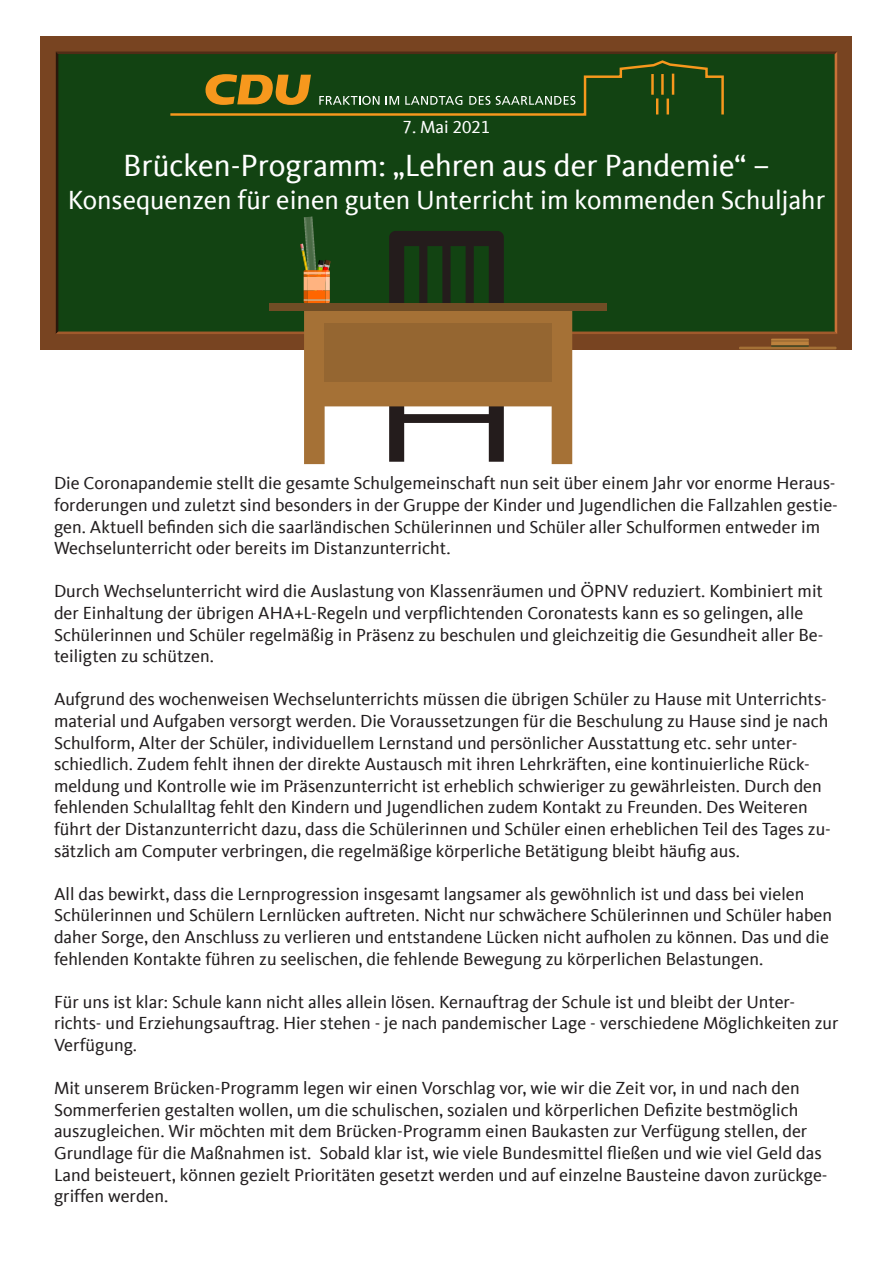
<style>
.page{position:relative;width:893px;height:1263px;background:#fff}
.page>*{position:absolute;margin:0;border:0;box-sizing:border-box;transform-origin:0 0}
.t1{font:31.5px "CDU Kievit Tab";color:#fff}
.t2{font:27px "CDU Kievit Tab";color:#fff}
.t3{font:18px/21.6px "CDU Kievit Tab";color:#231f20}
.t4{font:18px "CDU Kievit Tab";color:#fff}
</style>
<div class="page">
<div style="left:41px;top:36px;width:811px;height:313px;background:#784421"></div>
<svg style="left:56px;top:52px;width:781px;height:412px"></svg>
<p class="t4" style="left:403px;top:117px;width:89px">7. Mai 2021</p>
<p class="t1" style="left:123px;top:148px;width:648px">Brücken-Programm: „Lehren aus der Pandemie“ –</p>
<p class="t2" style="left:68px;top:184px;width:759px">Konsequenzen für einen guten Unterricht im kommenden Schuljahr</p>
<p class="t3" style="left:54px;top:473px;width:785px">Die Coronapandemie stellt die gesamte Schulgemeinschaft nun seit über einem Jahr vor enorme Heraus&shy;forderungen und zuletzt sind besonders in der Gruppe der Kinder und Jugendlichen die Fallzahlen gestie&shy;gen. Aktuell befinden sich die saarländischen Schülerinnen und Schüler aller Schulformen entweder im Wechselunterricht oder bereits im Distanzunterricht.</p>
<p class="t3" style="left:54px;top:581px;width:771px">Durch Wechselunterricht wird die Auslastung von Klassenräumen und ÖPNV reduziert. Kombiniert mit der Einhaltung der übrigen AHA+L-Regeln und verpflichtenden Coronatests kann es so gelingen, alle Schülerinnen und Schüler regelmäßig in Präsenz zu beschulen und gleichzeitig die Gesundheit aller Be&shy;teiligten zu schützen.</p>
<p class="t3" style="left:54px;top:689px;width:778px">Aufgrund des wochenweisen Wechselunterrichts müssen die übrigen Schüler zu Hause mit Unterrichts&shy;material und Aufgaben versorgt werden. Die Voraussetzungen für die Beschulung zu Hause sind je nach Schulform, Alter der Schüler, individuellem Lernstand und persönlicher Ausstattung etc. sehr unter&shy;schiedlich. Zudem fehlt ihnen der direkte Austausch mit ihren Lehrkräften, eine kontinuierliche Rück&shy;meldung und Kontrolle wie im Präsenzunterricht ist erheblich schwieriger zu gewährleisten. Durch den fehlenden Schulalltag fehlt den Kindern und Jugendlichen zudem Kontakt zu Freunden. Des Weiteren führt der Distanzunterricht dazu, dass die Schülerinnen und Schüler einen erheblichen Teil des Tages zu&shy;sätzlich am Computer verbringen, die regelmäßige körperliche Betätigung bleibt häufig aus.</p>
<p class="t3" style="left:54px;top:883px;width:779px">All das bewirkt, dass die Lernprogression insgesamt langsamer als gewöhnlich ist und dass bei vielen Schülerinnen und Schülern Lernlücken auftreten. Nicht nur schwächere Schülerinnen und Schüler haben daher Sorge, den Anschluss zu verlieren und entstandene Lücken nicht aufholen zu können. Das und die fehlenden Kontakte führen zu seelischen, die fehlende Bewegung zu körperlichen Belastungen.</p>
<p class="t3" style="left:54px;top:991px;width:786px">Für uns ist klar: Schule kann nicht alles allein lösen. Kernauftrag der Schule ist und bleibt der Unter&shy;richts- und Erziehungsauftrag. Hier stehen - je nach pandemischer Lage - verschiedene Möglichkeiten zur<br>Verfügung.</p>
<p class="t3" style="left:54px;top:1077px;width:775px">Mit unserem Brücken-Programm legen wir einen Vorschlag vor, wie wir die Zeit vor, in und nach den Sommerferien gestalten wollen, um die schulischen, sozialen und körperlichen Defizite bestmöglich auszugleichen. Wir möchten mit dem Brücken-Programm einen Baukasten zur Verfügung stellen, der Grundlage für die Maßnahmen ist. Sobald klar ist, wie viele Bundesmittel fließen und wie viel Geld das Land beisteuert, können gezielt Prioritäten gesetzt werden und auf einzelne Bausteine davon zurückge&shy;griffen werden.</p>
</div>
